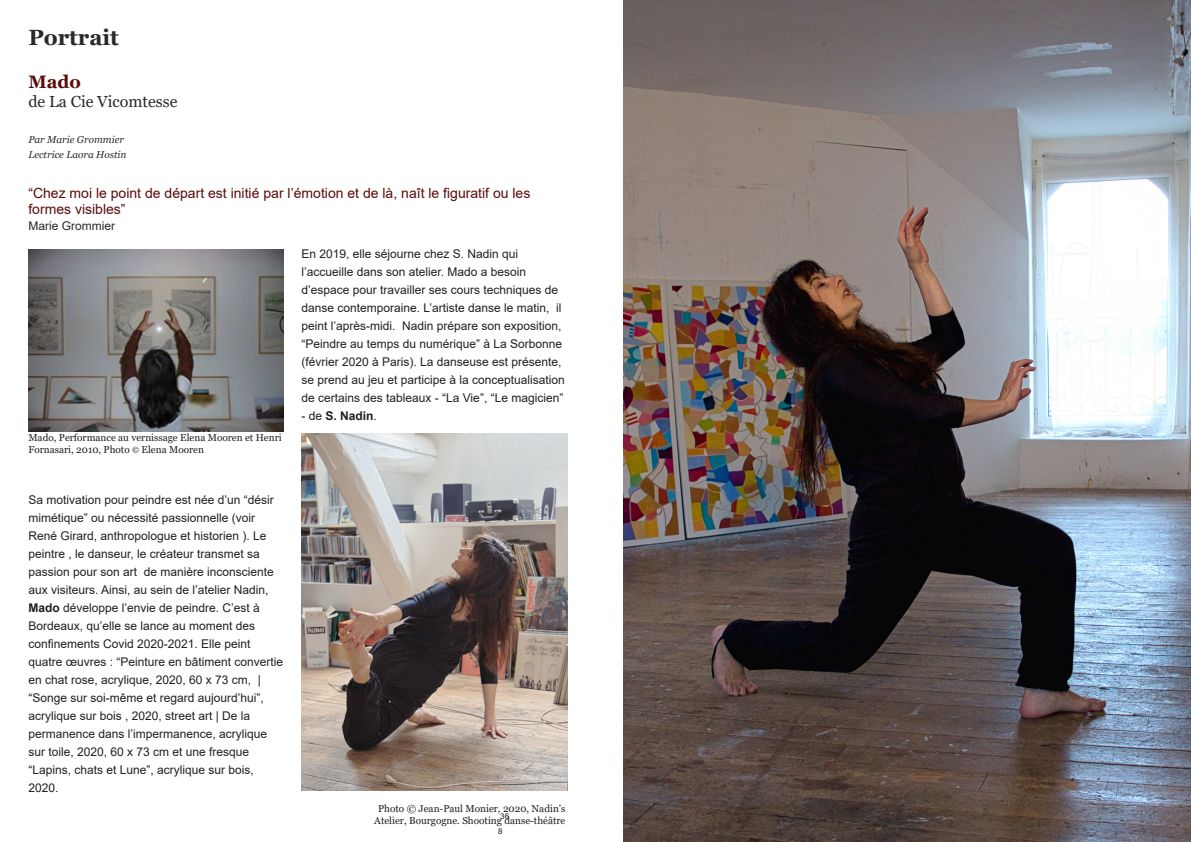
<style>
.page{position:relative;width:1191px;height:842px;background:#fff}
.page>*{position:absolute;margin:0;border:0;box-sizing:border-box;transform-origin:0 0}
.t1{font:700 22px "Georgia";color:#2b292a}
.t2{font:700 18px "Georgia";color:#5a0b0c}
.t3{font:16px "Georgia";color:#2b292a}
.t4{font:14px/16px "Arial";color:#5a0b0c}
.t5{font:12px/18px "Arial";color:#231f20}
.t6{font:12px "Arial";color:#2b292a}
.t7{font:700 12px "Arial";color:#231f20}
.t8{font:10px/12px "Georgia";color:#231f20}
.t9{font:italic 10px "Georgia";color:#2b292a}
.t10{font:8px "Arial";color:#231f20}
.s1{font-family:"Minion Pro"}
.s2{font-weight:700}
.s3{font-weight:400}
</style>
<div class="page">
<img style="left:28px;top:249px;width:255px;height:182px">
<img style="left:624px;top:0;width:567px;height:842px">
<img style="left:301px;top:434px;width:266px;height:356px">
<p class="t1" style="left:28px;top:23px;width:92px">Portrait</p>
<p class="t2" style="left:28px;top:70px;width:54px">Mado</p>
<p class="t3" style="left:28px;top:92px;width:151px">de La Cie Vicomtesse</p>
<p class="t9" style="left:28px;top:134px;width:97px">Par Marie Grommier</p>
<p class="t9" style="left:28px;top:148px;width:100px">Lectrice Laora Hostin</p>
<p class="t4" style="left:28px;top:185px;width:503px">“Chez moi le point de départ est initié par l’émotion et de là, naît le figuratif ou les formes visibles”</p>
<p class="t6" style="left:28px;top:217px;width:88px">Marie Grommier</p>
<p class="t8" style="left:28px;top:432px;width:255px">Mado, Performance au vernissage Elena Mooren et Henri<br>Fornasari, 2010, Photo <span class="s1">©</span> Elena Mooren</p>
<p class="t5" style="left:28px;top:491px;width:256px">Sa motivation pour peindre est née d’un “désir mimétique” ou nécessité passionnelle (voir René Girard, anthropologue et historien ). Le peintre , le danseur, le créateur transmet sa passion pour son art de manière inconsciente aux visiteurs. Ainsi, au sein de l’atelier Nadin, <span class="s2">Mado</span> développe l’envie de peindre. C’est à Bordeaux, qu’elle se lance au moment des confinements Covid 2020-2021. Elle peint quatre œuvres : “Peinture en bâtiment convertie en chat rose, acrylique, 2020, 60 x 73 cm, | “Songe sur soi-même et regard aujourd’hui”, acrylique sur bois , 2020, street art | De la permanence dans l’impermanence, acrylique sur toile, 2020, 60 x 73 cm et une fresque “Lapins, chats et Lune”, acrylique sur bois, 2020.</p>
<p class="t5" style="left:301px;top:245px;width:262px">En 2019, elle séjourne chez S. Nadin qui l’accueille dans son atelier. Mado a besoin d’espace pour travailler ses cours techniques de danse contemporaine. L’artiste danse le matin, il peint l’après-midi. Nadin prépare son exposition, “Peindre au temps du numérique” à La Sorbonne</p>
<p class="t5" style="left:301px;top:353px;width:265px">(février 2020 à Paris). La danseuse est présente, se prend au jeu et participe à la conceptualisation de certains des tableaux - “La Vie”, “Le magicien”</p>
<p class="t7" style="left:301px;top:408px;width:77px"><span class="s3">- de</span> S. Nadin<span class="s3">.</span></p>
<p class="t8" style="left:374px;top:803px;width:193px;text-align:center">Photo © Jean-Paul Monier, 2020, Nadin’s<br>Atelier, Bourgogne. Shooting danse-théâtre</p>
<p class="t10" style="left:500px;top:811px;width:10px">36</p>
<p class="t10" style="left:498px;top:825px;width:6px">8</p>
</div>
